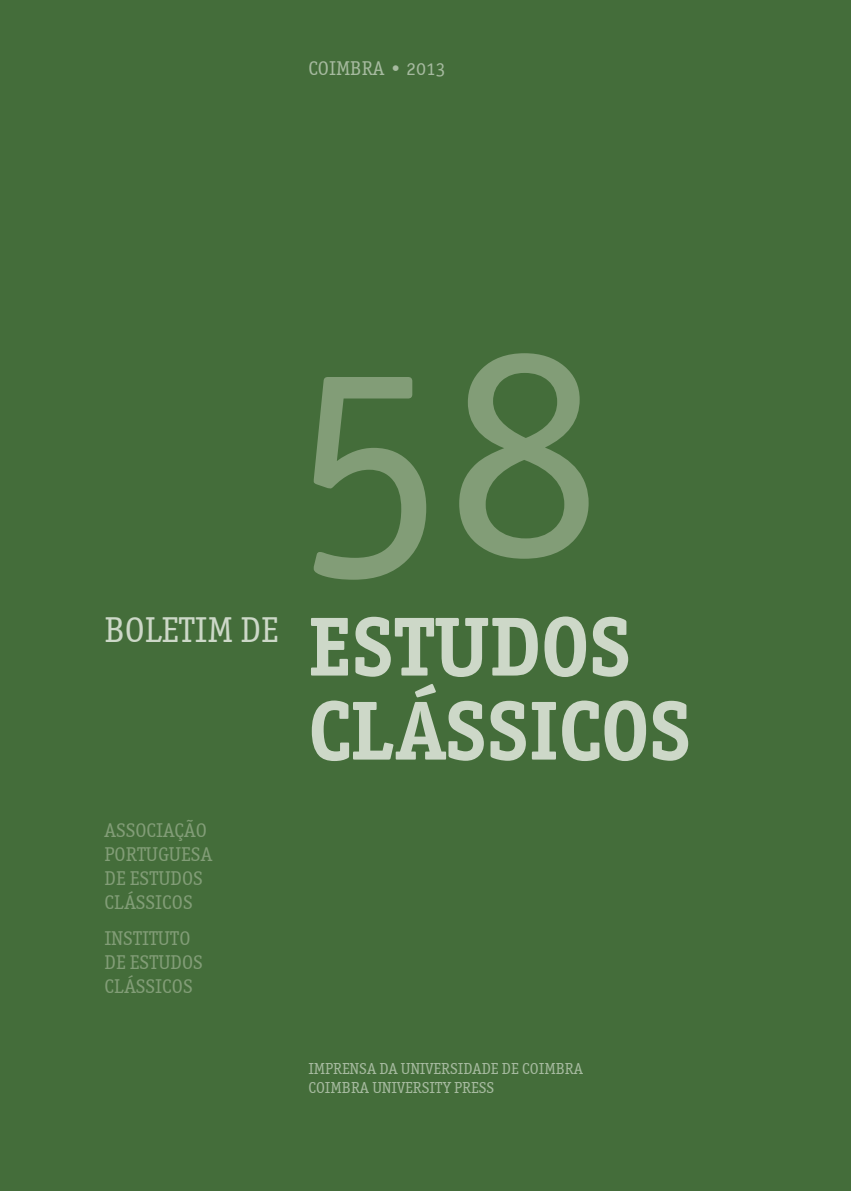
<style>
.page{position:relative;width:851px;height:1191px;background:#fff}
.page>*{position:absolute;margin:0;border:0;box-sizing:border-box;transform-origin:0 0}
.t1{font:308px "Officina Serif OSITCTT Book";color:#829d77}
.t2{font:84px/84px "Officina Serif OSITCTT Bold";color:#cdd8c8}
.t3{font:36px "Officina Serif OSITCTT Book";color:#cdd8c8}
.t4{font:20px/24px "Officina Serif OSITCTT Book";color:#829d77}
.t5{font:20px "Officina Serif OSITCTT Book";color:#a6ba9f}
.t6{font:16px/19.2px "Officina Serif OSITCTT Book";color:#a6ba9f}
</style>
<div class="page">
<div style="left:0;top:0;width:850px;height:1191px;background:#446d3a"></div>
<p class="t5" style="left:308px;top:57px;width:138px">COIMBRA • 2013</p>
<p class="t3" style="left:105px;top:609px;width:175px">BOLETIM DE</p>
<p class="t4" style="left:105px;top:818px;width:109px">ASSOCIAÇÃO<br>PORTUGUESA<br>DE ESTUDOS<br>CLÁSSICOS</p>
<p class="t4" style="left:105px;top:925px;width:100px">INSTITUTO<br>DE ESTUDOS<br>CLÁSSICOS</p>
<p class="t1" style="left:293px;top:272px;width:309px">58</p>
<p class="t2" style="left:308px;top:604px;width:384px">ESTUDOS<br>CLÁSSICOS</p>
<p class="t6" style="left:308px;top:1058px;width:276px">IMPRENSA DA UNIVERSIDADE DE COIMBRA<br>COIMBRA UNIVERSITY PRESS</p>
</div>
